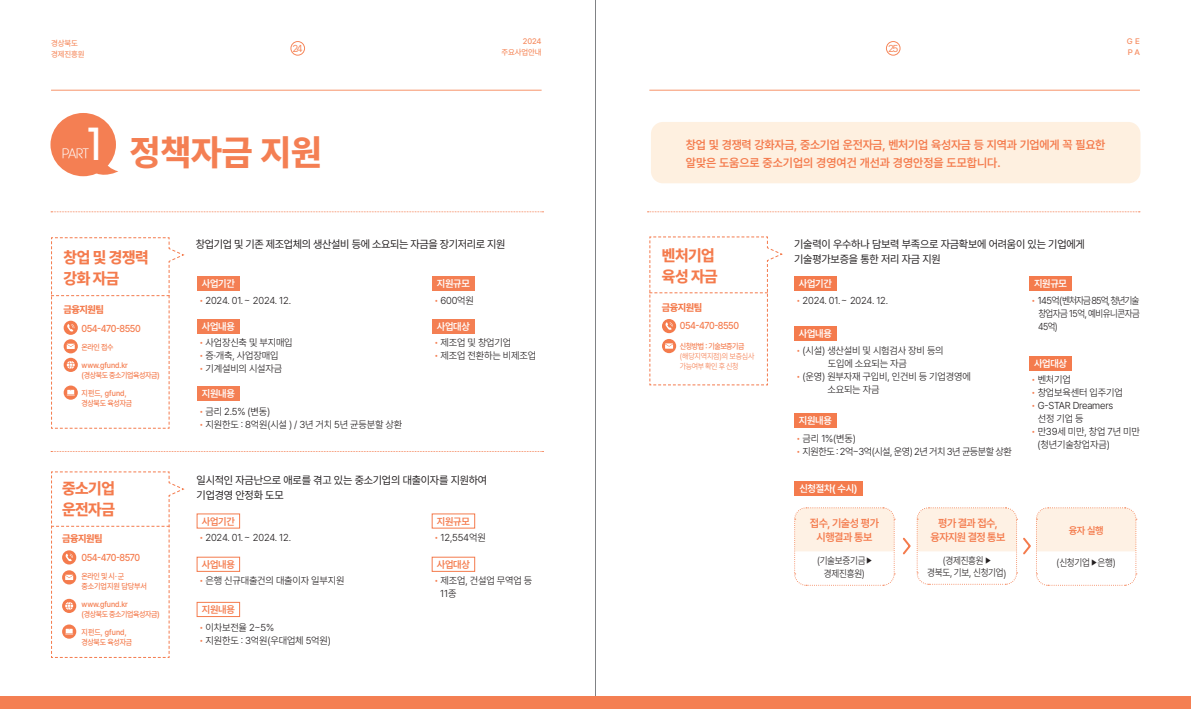
<style>
.page{position:relative;width:1191px;height:709px;background:#fff}
.page>*{position:absolute;margin:0;border:0;box-sizing:border-box;transform-origin:0 0}
.t1{font:800 35.9px "Pretendard";color:#f47f53}
.t2{font:800 16px/21px "Pretendard";letter-spacing:-.03em;color:#f47b4d}
.t3{font:13.4px "Korean GHD L";color:#fff;scale:.86 1}
.t4{font:600 12px/18px "Pretendard";letter-spacing:-.02em;color:#f47b4d}
.t5{font:11px/15px "Pretendard";letter-spacing:-.02em;color:#231f20}
.t6{font:600 11px/14px "Pretendard";letter-spacing:-.045em;color:#f47b4d;text-align:center}
.t7{font:300 10px/13px "Pretendard";letter-spacing:-.02em;color:#231f20}
.t8{font:600 10px "Pretendard";letter-spacing:-.03em;color:#fff}
.t9{font:300 10px/13px "Pretendard";letter-spacing:-.02em;color:#231f20;text-align:center;scale:.91 1}
.t10{font:300 10px/13px "Pretendard";letter-spacing:-.05em;color:#231f20}
.t11{font:300 10px/13px "Pretendard";letter-spacing:-.02em;color:#231f20;text-align:justify;scale:.96 1}
.t12{font:500 10px "Pretendard";letter-spacing:-.05em;color:#f47b4d;scale:.92 1}
.t13{font:600 10px "Pretendard";letter-spacing:-.03em;color:#f47b4d}
.t14{font:800 10px "Pretendard";letter-spacing:-.05em;color:#f47b4d}
.t15{font:10px "Pretendard";color:#f6875b}
.t16{font:500 8px/10px "Pretendard";letter-spacing:-.05em;color:#f47b4d;scale:.92 1}
.t17{font:500 8px/10px "Pretendard";letter-spacing:-.01em;color:#f47b4d;scale:.92 1}
.t18{font:500 8px/10px "Pretendard";letter-spacing:-.03em;color:#f47b4d;scale:.92 1}
.t19{font:300 8px/10px "Pretendard";letter-spacing:-.02em;color:#f47b4d;scale:.92 1}
.t20{font:500 8px/11px "Pretendard";letter-spacing:-.01em;color:#f68e63}
.t21{font:500 8px/11px "Pretendard";letter-spacing:-.01em;color:#f68e63;scale:1.04 1}
.s1{font-family:"Korean GD13 R";font-weight:400}
.s2{font-family:"Korean GD19 R";font-weight:400;color:#f47f53}
.s3{font-weight:600;color:#fff}
.s4{font-size:7px}
</style>
<div class="page">
<hr style="left:595px;top:0;width:1px;height:709px;background:#808285">
<hr style="left:51px;top:90px;width:490px;height:1px;background:#f7946a">
<div style="left:291px;top:41px;width:14px;height:14px;border:1px solid #f6875b;border-radius:50%"></div>
<div style="left:197px;top:556px;width:43px;height:16px;border:1px solid #f47b4d"></div>
<div style="left:432px;top:556px;width:43px;height:16px;border:1px solid #f47b4d"></div>
<div style="left:197px;top:386px;width:43px;height:14px;background:#f47f53"></div>
<div style="left:197px;top:602px;width:43px;height:15px;border:1px solid #f47b4d"></div>
<div style="left:197px;top:276px;width:43px;height:15px;background:#f47f53"></div>
<div style="left:432px;top:276px;width:43px;height:15px;background:#f47f53"></div>
<div style="left:197px;top:319px;width:43px;height:14px;background:#f47f53"></div>
<div style="left:432px;top:319px;width:43px;height:14px;background:#f47f53"></div>
<svg style="left:51px;top:237px;width:134px;height:192px"></svg>
<svg style="left:51px;top:471px;width:134px;height:187px"></svg>
<svg style="left:51px;top:451px;width:492px;height:1px"></svg>
<div style="left:50px;top:113px;width:66px;height:63px;background:#f47f53;border-radius:50%"></div>
<svg style="left:93px;top:155px;width:25px;height:20px"></svg>
<svg style="left:51px;top:211px;width:492px;height:1px"></svg>
<div style="left:0;top:696px;width:1191px;height:13px;background:#f47f53"></div>
<div style="left:651px;top:122px;width:489px;height:61px;background:#fef0e0;border-radius:12px"></div>
<div style="left:886px;top:41px;width:14px;height:14px;border:1px solid #f6875b;border-radius:50%"></div>
<hr style="left:649px;top:90px;width:491px;height:1px;background:#f7946a">
<div style="left:1029px;top:356px;width:42px;height:14px;background:#f47b4d"></div>
<div style="left:794px;top:414px;width:42px;height:14px;background:#f47b4d"></div>
<div style="left:794px;top:481px;width:69px;height:14px;background:#f47b4d"></div>
<div style="left:794px;top:276px;width:42px;height:15px;background:#f47b4d"></div>
<div style="left:1029px;top:276px;width:42px;height:15px;background:#f47b4d"></div>
<div style="left:794px;top:327px;width:42px;height:14px;background:#f47b4d"></div>
<svg style="left:903px;top:507px;width:234px;height:79px"></svg>
<svg style="left:794px;top:507px;width:101px;height:79px"></svg>
<svg style="left:649px;top:236px;width:134px;height:150px"></svg>
<svg style="left:647px;top:211px;width:493px;height:1px"></svg>
<p class="t20" style="left:51px;top:37px;width:35px">경상북도 경제진흥원</p>
<p class="t20" style="left:501px;top:36px;width:42px;text-align:right">2024 주요사업안내</p>
<p class="t15" style="left:292px;top:41px;width:12px">24</p>
<p class="t15" style="left:888px;top:41px;width:12px">25</p>
<p class="t21" style="left:1126px;top:36px;width:14px">G E<br>P A</p>
<h1 class="t1" style="left:87px;top:126px;width:236px"><sup>1</sup> 정책자금 지원</h1>
<p class="t4" style="left:686px;top:135px;width:421px">창업 및 경쟁력 강화자금, 중소기업 운전자금, 벤처기업 육성자금 등 지역과 기업에게 꼭 필요한 알맞은 도움으로 중소기업의 경영여건 개선과 경영안정을 도모합니다.</p>
<h3 class="t3" style="left:62px;top:147px;width:33px">PART</h3>
<h2 class="t2" style="left:64px;top:246px;width:87px">창업 및 경쟁력 강화 자금</h2>
<p class="t14" style="left:64px;top:302px;width:42px">금융지원팀</p>
<p class="t12" style="left:82px;top:321px;width:66px">054-470-8550</p>
<p class="t18" style="left:82px;top:341px;width:36px">온라인 접수</p>
<p class="t16" style="left:82px;top:359px;width:87px">www.gfund.kr<br>(경상북도 중소기업육성자금)</p>
<p class="t17" style="left:82px;top:387px;width:57px">지펀드, gfund, 경상북도 육성자금</p>
<h2 class="t2" style="left:62px;top:478px;width:54px">중소기업 운전자금</h2>
<p class="t14" style="left:62px;top:531px;width:42px">금융지원팀</p>
<p class="t12" style="left:82px;top:550px;width:65px">054-470-8570</p>
<p class="t18" style="left:82px;top:571px;width:72px">온라인 및 시<span class="s1">·군 </span>중소기업지원 담당부서</p>
<p class="t16" style="left:82px;top:599px;width:87px">www.gfund.kr<br>(경상북도 중소기업육성자금)</p>
<p class="t17" style="left:82px;top:627px;width:57px">지펀드, gfund, 경상북도 육성자금</p>
<p class="t5" style="left:196px;top:236px;width:311px">창업기업 및 기존 제조업체의 생산설비 등에 소요되는 자금을 장기저리로 지원</p>
<p class="t8" style="left:202px;top:276px;width:34px">사업기간</p>
<p class="t8" style="left:437px;top:276px;width:34px">지원규모</p>
<p class="t7" style="left:197px;top:294px;width:96px"><span class="s2">·</span>2024. 01.~ 2024. 12.</p>
<p class="t7" style="left:432px;top:294px;width:43px"><span class="s2">·</span>600억원</p>
<p class="t8" style="left:202px;top:319px;width:34px">사업내용</p>
<p class="t8" style="left:437px;top:319px;width:34px">사업대상</p>
<p class="t7" style="left:197px;top:336px;width:97px"><span class="s2">·</span>사업장신축 및 부지매입 <span class="s2">·</span>증·개축, 사업장매입 <span class="s2">·</span>기계설비의 시설자금</p>
<p class="t7" style="left:432px;top:336px;width:105px"><span class="s2">·</span>제조업 및 창업기업 <span class="s2">·</span>제조업 전환하는 비제조업</p>
<p class="t8" style="left:202px;top:386px;width:34px">지원내용</p>
<p class="t7" style="left:197px;top:404px;width:207px"><span class="s2">·</span>금리 2.5% (변동)<br><span class="s2">·</span>지원한도 : 8억원(시설 ) / 3년 거치 5년 균등분할 상환</p>
<p class="t5" style="left:197px;top:473px;width:292px">일시적인 자금난으로 애로를 겪고 있는 중소기업의 대출이자를 지원하여 기업경영 안정화 도모</p>
<p class="t13" style="left:202px;top:514px;width:34px">사업기간</p>
<p class="t13" style="left:437px;top:514px;width:34px">지원규모</p>
<p class="t13" style="left:202px;top:557px;width:34px">사업내용</p>
<p class="t13" style="left:437px;top:557px;width:34px">사업대상</p>
<p class="t7" style="left:432px;top:531px;width:55px"><span class="s2">·</span>12,554억원</p>
<p class="t7" style="left:197px;top:531px;width:96px"><span class="s2">·</span>2024. 01.~ 2024. 12.</p>
<p class="t7" style="left:197px;top:574px;width:149px"><span class="s2">·</span>은행 신규대출건의 대출이자 일부지원</p>
<p class="t13" style="left:202px;top:602px;width:34px">지원내용</p>
<p class="t7" style="left:197px;top:620px;width:135px"><span class="s2">·</span>이차보전율 2~5%<br><span class="s2">·</span>지원한도 : 3억원(우대업체 5억원)</p>
<p class="t7" style="left:440px;top:574px;width:94px;text-indent:-8px"><span class="s2">·</span>제조업, 건설업 무역업 등<br>11종</p>
<h2 class="t2" style="left:662px;top:245px;width:57px">벤처기업 육성 자금</h2>
<p class="t14" style="left:662px;top:300px;width:42px">금융지원팀</p>
<p class="t12" style="left:680px;top:318px;width:66px">054-470-8550</p>
<p class="t16" style="left:680px;top:341px;width:72px">신청방법 : 기술보증기금</p>
<p class="t19" style="left:680px;top:351px;width:83px">(해당지역지점)의 보증심사 가능여부 확인 후 신청</p>
<p class="t5" style="left:794px;top:236px;width:292px">기술력이 우수하나 담보력 부족으로 자금확보에 어려움이 있는 기업에게 기술평가보증을 통한 저리 자금 지원</p>
<p class="t8" style="left:799px;top:276px;width:34px">사업기간</p>
<p class="t8" style="left:1034px;top:276px;width:34px">지원규모</p>
<p class="t7" style="left:794px;top:294px;width:96px"><span class="s2">·</span>2024. 01.~ 2024. 12.</p>
<p class="t11" style="left:1038px;top:294px;width:107px;text-indent:-9px"><span class="s2">·</span>145억(벤처자금 85억,청년기술 창업자금 15억, 예비유니콘자금 45억)</p>
<p class="t7" style="left:794px;top:325px;width:151px;line-height:16.4px;text-indent:5px"><span class="s3">사업내용<br></span><span class="s2">·</span>(시설) 생산설비 및 시험검사 장비 등의</p>
<p class="t7" style="left:828px;top:356px;width:80px">도입에 소요되는 자금</p>
<p class="t7" style="left:794px;top:369px;width:178px"><span class="s2">·</span>(운영) 원부자재 구입비, 인건비 등 기업경영에</p>
<p class="t7" style="left:827px;top:382px;width:53px">소요되는 자금</p>
<p class="t8" style="left:1034px;top:356px;width:34px">사업대상</p>
<p class="t7" style="left:1029px;top:373px;width:43px"><span class="s2">·</span>벤처기업</p>
<p class="t7" style="left:1029px;top:386px;width:95px"><span class="s2">·</span>창업보육센터 입주기업</p>
<p class="t7" style="left:1029px;top:399px;width:85px"><span class="s2">·</span>G-STAR Dreamers</p>
<p class="t7" style="left:1037px;top:412px;width:47px">선정 기업 등</p>
<p class="t7" style="left:1029px;top:425px;width:112px"><span class="s2">·</span>만39세 미만, 창업 7년 미만</p>
<p class="t7" style="left:1037px;top:438px;width:74px">(청년기술창업자금)</p>
<p class="t8" style="left:799px;top:414px;width:34px">지원내용</p>
<p class="t10" style="left:794px;top:432px;width:219px"><span class="s2">·</span>금리 1%(변동)<br><span class="s2">·</span>지원한도 : 2억~3억(시설, 운영) 2년 거치 3년 균등분할 상환</p>
<p class="t8" style="left:799px;top:481px;width:60px">신청절차( 수시)</p>
<p class="t6" style="left:810px;top:516px;width:71px">접수, 기술성 평가 시행결과 통보</p>
<p class="t6" style="left:930px;top:516px;width:76px">평가 결과 접수, 융자지원 결정 통보</p>
<p class="t13" style="left:1068px;top:523px;width:37px">융자 실행</p>
<p class="t9" style="left:817px;top:553px;width:62px">(기술보증기금 <span class="s4">▶ </span>경제진흥원)</p>
<p class="t9" style="left:927px;top:554px;width:88px;line-height:12px">(경제진흥원 <span class="s4">▶<br></span>경북도, 기보, 신청기업)</p>
<p class="t9" style="left:1056px;top:555px;width:66px">(신청기업 <span class="s4">▶</span>은행)</p>
</div>
